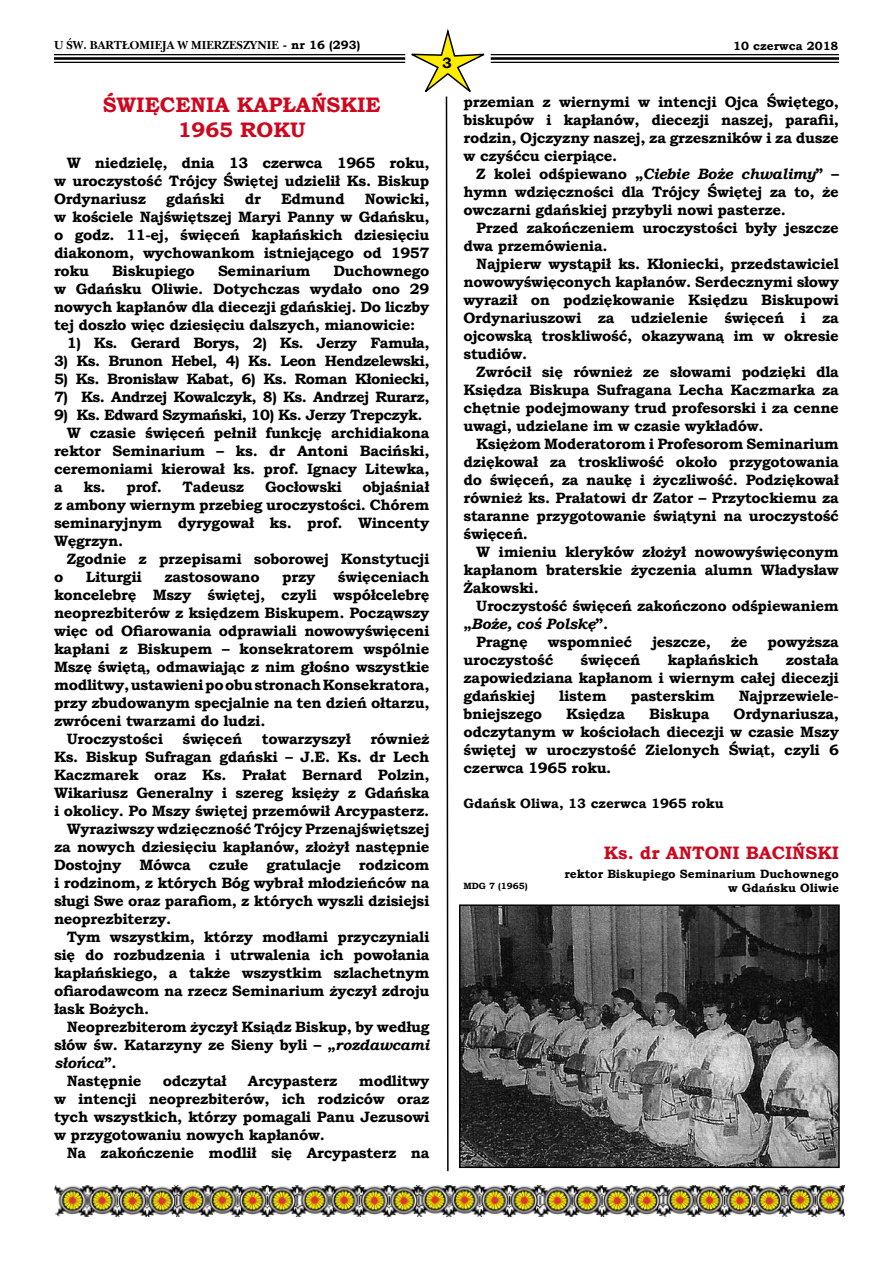
<style>
.page{position:relative;width:893px;height:1263px;background:#fff}
.page>*{position:absolute;margin:0;border:0;box-sizing:border-box;transform-origin:0 0}
.t1{font:700 21px/25.2px "Bookman Old Style";color:#cd071e;text-align:center}
.t2{font:700 18px "Bookman Old Style";color:#cd071e}
.t3{font:700 15px/18px "Bookman Old Style";letter-spacing:-.02em;color:#000;text-align:justify}
.t4{font:700 15px "Bookman Old Style";letter-spacing:-.04em;color:#000}
.t5{font:italic 700 15px "Bookman Old Style";letter-spacing:-.02em;color:#000}
.t6{font:700 13.5px "Bookman Old Style";color:#000}
.t7{font:700 12px "Bookman Old Style";color:#000}
.t8{font:700 12px "Nebraska";color:#000}
.t9{font:700 9px "Bookman Old Style";color:#000}
.s1{font-family:"Bookman Old Style"}
.s2{font-style:italic}
.s3{font-style:normal}
</style>
<div class="page">
<hr style="left:54px;top:54px;width:351px;height:1px;background:#000">
<hr style="left:54px;top:57px;width:351px;height:3px;background:#000">
<hr style="left:54px;top:62px;width:351px;height:1px;background:#000">
<hr style="left:491px;top:54px;width:348px;height:1px;background:#000">
<hr style="left:491px;top:57px;width:348px;height:3px;background:#000">
<hr style="left:491px;top:62px;width:348px;height:1px;background:#000">
<img style="left:54px;top:1186px;width:790px;height:31px">
<svg style="left:405px;top:28px;width:86px;height:1144px"></svg>
<img style="left:462px;top:907px;width:375px;height:258px">
<div style="left:459px;top:904px;width:381px;height:264px;border:2px solid #000"></div>
<p class="t8" style="left:54px;top:38px;width:308px">U ŒW. BART£OMIEJA W MIERZESZYNIE <span class="s1">- nr 16 (293)</span></p>
<p class="t7" style="left:733px;top:38px;width:107px">10 czerwca 2018</p>
<p class="t3" style="left:442px;top:54px;width:11px">3</p>
<h1 class="t1" style="left:103px;top:92px;width:280px">ŚWIĘCENIA KAPŁAŃSKIE<br>1965 ROKU</h1>
<p class="t3" style="left:54px;top:153px;width:377px;text-indent:13px">W niedzielę, dnia 13 czerwca 1965 roku, w uroczystość Trójcy Świętej udzielił Ks. Biskup Ordynariusz</p>
<p class="t3" style="left:463px;top:93px;width:377px">przemian z wiernymi w intencji Ojca Świętego, biskupów i kapłanów, diecezji naszej, parafii, rodzin, Ojczyzny naszej, za grzeszników i za dusze w czyśćcu cierpiące.</p>
<p class="t3" style="left:463px;top:165px;width:377px;text-indent:13px">Z kolei odśpiewano „<span class="s2">Ciebie Boże chwalimy</span>” – hymn wdzięczności dla Trójcy Świętej za to, że owczarni gdańskiej przybyli nowi pasterze.</p>
<p class="t3" style="left:463px;top:219px;width:377px;text-indent:13px">Przed zakończeniem uroczystości były jeszcze dwa przemówienia.</p>
<p class="t3" style="left:463px;top:255px;width:377px;text-indent:13px">Najpierw wystąpił ks. Kłoniecki, przedstawiciel nowowyświęconych kapłanów. Serdecznymi słowy wyraził on podziękowanie Księdzu Biskupowi Ordynariuszowi za udzielenie święceń i za ojcowską troskliwość, okazywaną im w okresie studiów.</p>
<p class="t3" style="left:463px;top:363px;width:377px;text-indent:13px">Zwrócił się również ze słowami podzięki dla Księdza Biskupa Sufragana Lecha Kaczmarka za chętnie podejmowany trud profesorski i za cenne uwagi, udzielane im w czasie wykładów.</p>
<p class="t3" style="left:463px;top:435px;width:377px;text-indent:13px">Księżom Moderatorom i Profesorom Seminarium dziękował za troskliwość około przygotowania do święceń, za naukę i życzliwość. Podziękował również ks. Prałatowi dr Zator – Przytockiemu za staranne przygotowanie świątyni na uroczystość święceń.</p>
<p class="t3" style="left:463px;top:543px;width:377px;text-indent:13px">W imieniu kleryków złożył nowowyświęconym kapłanom braterskie życzenia alumn Władysław Żakowski.</p>
<p class="t3" style="left:476px;top:597px;width:364px">Uroczystość święceń zakończono odśpiewaniem</p>
<p class="t5" style="left:463px;top:613px;width:146px"><span class="s3">„</span>Boże, coś Polskę<span class="s3">”.</span></p>
<p class="t3" style="left:476px;top:633px;width:53px">Pragnę</p>
<p class="t3" style="left:548px;top:633px;width:86px">wspomnieć</p>
<p class="t3" style="left:652px;top:633px;width:60px">jeszcze,</p>
<p class="t3" style="left:731px;top:633px;width:18px">że</p>
<p class="t3" style="left:767px;top:633px;width:73px">powyższa</p>
<p class="t3" style="left:463px;top:651px;width:91px">uroczystość</p>
<p class="t3" style="left:581px;top:651px;width:61px">święceń</p>
<p class="t3" style="left:667px;top:651px;width:93px">kapłańskich</p>
<p class="t3" style="left:166px;top:189px;width:60px">gdański</p>
<p class="t3" style="left:245px;top:189px;width:18px">dr</p>
<p class="t3" style="left:281px;top:189px;width:65px">Edmund</p>
<p class="t3" style="left:54px;top:189px;width:377px;text-indent:311px">Nowicki, w kościele Najświętszej Maryi Panny w Gdańsku, o godz. 11-ej, święceń kapłańskich dziesięciu diakonom, wychowankom istniejącego od 1957 roku</p>
<p class="t3" style="left:54px;top:261px;width:377px;text-indent:279px">Duchownego w Gdańsku Oliwie. Dotychczas wydało ono 29 nowych kapłanów dla diecezji gdańskiej. Do liczby tej doszło więc dziesięciu dalszych, mianowicie:</p>
<p class="t4" style="left:67px;top:332px;width:364px">1) Ks. Gerard Borys, 2) Ks. Jerzy Famuła,</p>
<p class="t4" style="left:54px;top:350px;width:377px">3) Ks. Brunon Hebel, 4) Ks. Leon Hendzelewski,</p>
<p class="t4" style="left:54px;top:368px;width:377px">5) Ks. Bronisław Kabat, 6) Ks. Roman Kłoniecki,</p>
<p class="t4" style="left:54px;top:386px;width:377px">7) Ks. Andrzej Kowalczyk, 8) Ks. Andrzej Rurarz,</p>
<p class="t4" style="left:54px;top:404px;width:370px">9) Ks. Edward Szymański, 10) Ks. Jerzy Trepczyk.</p>
<p class="t3" style="left:67px;top:423px;width:364px">W czasie święceń pełnił funkcję archidiakona</p>
<p class="t3" style="left:54px;top:441px;width:377px">rektor Seminarium – ks. dr Antoni Baciński,</p>
<p class="t3" style="left:54px;top:459px;width:377px">ceremoniami kierował ks. prof. Ignacy Litewka,</p>
<p class="t3" style="left:54px;top:477px;width:10px">a</p>
<p class="t3" style="left:83px;top:477px;width:80px">ks. prof.</p>
<p class="t3" style="left:182px;top:477px;width:63px">Tadeusz</p>
<p class="t3" style="left:265px;top:477px;width:78px">Gocłowski</p>
<p class="t3" style="left:112px;top:261px;width:84px">Biskupiego</p>
<p class="t3" style="left:218px;top:261px;width:94px">Seminarium</p>
<p class="t3" style="left:54px;top:477px;width:377px;text-indent:309px">objaśniał z ambony wiernym przebieg uroczystości. Chórem seminaryjnym dyrygował ks. prof. Wincenty Węgrzyn.</p>
<p class="t3" style="left:67px;top:549px;width:364px">Zgodnie z przepisami soborowej Konstytucji</p>
<p class="t3" style="left:54px;top:567px;width:11px">o</p>
<p class="t3" style="left:86px;top:567px;width:58px">Liturgii</p>
<p class="t3" style="left:164px;top:567px;width:97px">zastosowano</p>
<p class="t3" style="left:282px;top:567px;width:35px">przy</p>
<p class="t3" style="left:338px;top:567px;width:93px">święceniach</p>
<p class="t3" style="left:54px;top:585px;width:377px">koncelebrę Mszy świętej, czyli współcelebrę</p>
<p class="t3" style="left:54px;top:603px;width:377px">neoprezbiterów z księdzem Biskupem. Począwszy</p>
<p class="t3" style="left:54px;top:621px;width:377px">więc od Ofiarowania odprawiali nowowyświęceni</p>
<p class="t3" style="left:54px;top:639px;width:377px">kapłani z Biskupem – konsekratorem wspólnie</p>
<p class="t3" style="left:54px;top:657px;width:377px">Mszę świętą, odmawiając z nim głośno wszystkie</p>
<p class="t3" style="left:54px;top:675px;width:377px">modlitwy, ustawieni po obu stronach Konsekratora,</p>
<p class="t3" style="left:54px;top:693px;width:377px">przy zbudowanym specjalnie na ten dzień ołtarzu,</p>
<p class="t3" style="left:54px;top:711px;width:213px">zwróceni twarzami do ludzi.</p>
<p class="t3" style="left:67px;top:729px;width:98px">Uroczystości</p>
<p class="t3" style="left:183px;top:729px;width:61px">święceń</p>
<p class="t3" style="left:262px;top:729px;width:91px">towarzyszył</p>
<p class="t3" style="left:370px;top:729px;width:61px">również</p>
<p class="t3" style="left:54px;top:747px;width:377px">Ks. Biskup Sufragan gdański – J.E. Ks. dr Lech</p>
<p class="t3" style="left:54px;top:765px;width:377px">Kaczmarek oraz Ks. Prałat Bernard Polzin,</p>
<p class="t3" style="left:54px;top:783px;width:377px">Wikariusz Generalny i szereg księży z Gdańska</p>
<p class="t3" style="left:54px;top:801px;width:377px">i okolicy. Po Mszy świętej przemówił Arcypasterz.</p>
<p class="t3" style="left:67px;top:819px;width:364px">Wyraziwszy wdzięczność Trójcy Przenajświętszej</p>
<p class="t3" style="left:54px;top:837px;width:377px">za nowych dziesięciu kapłanów, złożył następnie</p>
<p class="t3" style="left:54px;top:855px;width:377px">Dostojny Mówca czułe gratulacje rodzicom</p>
<p class="t3" style="left:54px;top:873px;width:377px">i rodzinom, z których Bóg wybrał młodzieńców na</p>
<p class="t3" style="left:54px;top:891px;width:377px">sługi Swe oraz parafiom, z których wyszli dzisiejsi</p>
<p class="t3" style="left:54px;top:909px;width:119px">neoprezbiterzy.</p>
<p class="t3" style="left:67px;top:927px;width:364px">Tym wszystkim, którzy modłami przyczyniali</p>
<p class="t3" style="left:54px;top:945px;width:377px">się do rozbudzenia i utrwalenia ich powołania</p>
<p class="t3" style="left:54px;top:963px;width:377px">kapłańskiego, a także wszystkim szlachetnym</p>
<p class="t3" style="left:54px;top:981px;width:377px">ofiarodawcom na rzecz Seminarium życzył zdroju</p>
<p class="t3" style="left:54px;top:999px;width:97px">łask Bożych.</p>
<p class="t3" style="left:67px;top:1017px;width:364px">Neoprezbiterom życzył Ksiądz Biskup, by według</p>
<p class="t3" style="left:54px;top:1035px;width:377px">słów św. Katarzyny ze Sieny byli – „<span class="s2">rozdawcami</span></p>
<p class="t5" style="left:54px;top:1051px;width:64px">słońca<span class="s3">”.</span></p>
<p class="t3" style="left:67px;top:1071px;width:76px">Następnie</p>
<p class="t3" style="left:163px;top:1071px;width:65px">odczytał</p>
<p class="t3" style="left:248px;top:1071px;width:91px">Arcypasterz</p>
<p class="t3" style="left:463px;top:651px;width:377px;text-indent:322px">została zapowiedziana kapłanom i wiernym całej diecezji gdańskiej</p>
<p class="t3" style="left:559px;top:687px;width:49px">listem</p>
<p class="t3" style="left:631px;top:687px;width:85px">pasterskim</p>
<p class="t3" style="left:739px;top:687px;width:102px">Najprzewiele-</p>
<p class="t3" style="left:463px;top:705px;width:80px">bniejszego</p>
<p class="t3" style="left:566px;top:705px;width:60px">Księdza</p>
<p class="t3" style="left:649px;top:705px;width:62px">Biskupa</p>
<p class="t3" style="left:463px;top:705px;width:377px;text-indent:270px">Ordynariusza, odczytanym w kościołach diecezji w czasie Mszy świętej w uroczystość Zielonych Świąt, czyli 6 czerwca 1965 roku.</p>
<p class="t6" style="left:463px;top:793px;width:262px">Gdańsk Oliwa, 13 czerwca 1965 roku</p>
<p class="t2" style="left:604px;top:840px;width:237px">Ks. dr ANTONI BACIŃSKI</p>
<p class="t7" style="left:564px;top:865px;width:276px">rektor Biskupiego Seminarium Duchownego</p>
<p class="t9" style="left:463px;top:879px;width:66px">MDG 7 (1965)</p>
<p class="t7" style="left:728px;top:879px;width:112px">w Gdańsku Oliwie</p>
<p class="t3" style="left:54px;top:1071px;width:377px;text-indent:305px">modlitwy w intencji neoprezbiterów, ich rodziców oraz tych wszystkich, którzy pomagali Panu Jezusowi w przygotowaniu nowych kapłanów.</p>
<p class="t3" style="left:67px;top:1143px;width:364px">Na zakończenie modlił się Arcypasterz na</p>
</div>
